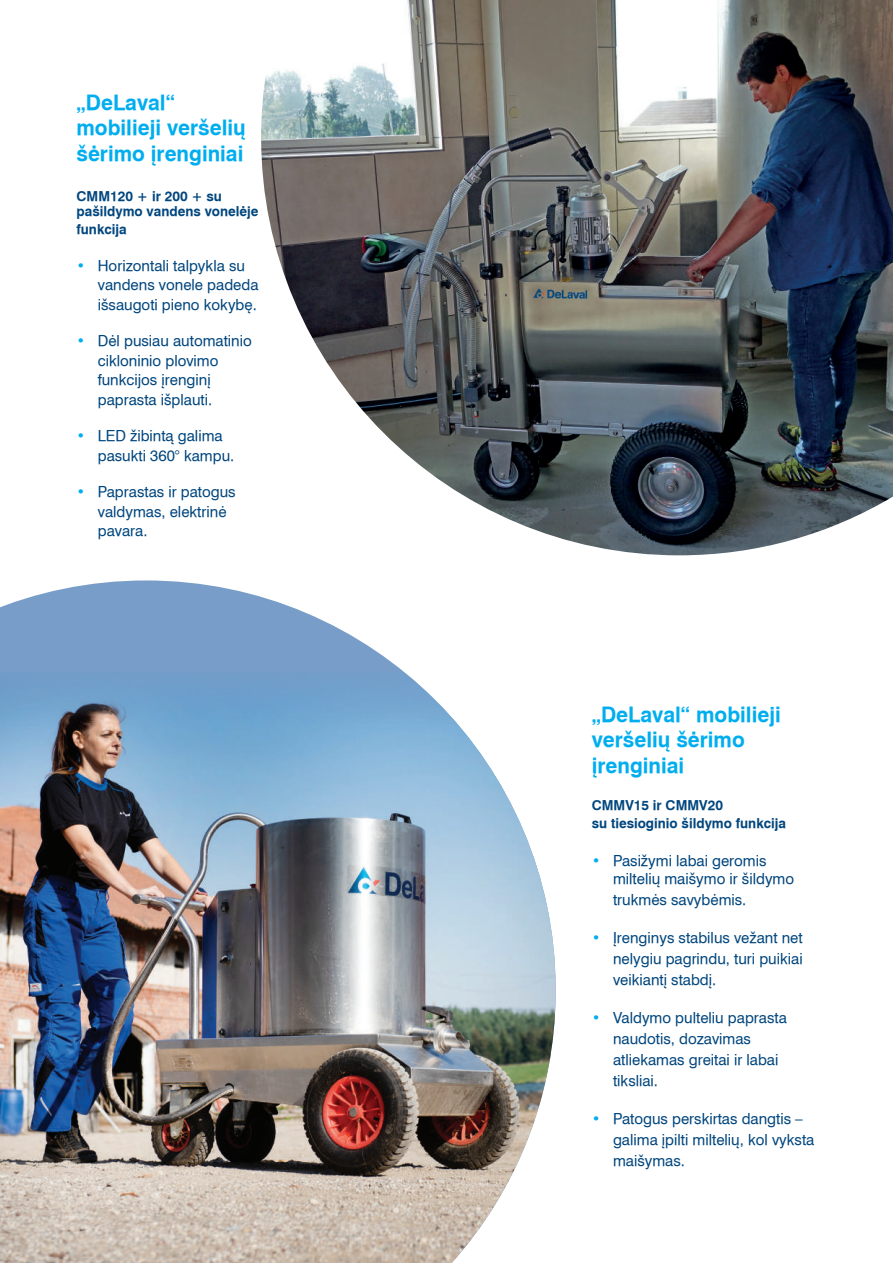
<style>
.page{position:relative;width:893px;height:1263px;background:#fff}
.page>*{position:absolute;margin:0;border:0;box-sizing:border-box;transform-origin:0 0}
.t1{font:21px/25.5px "Helvetica LT Bold";color:#00aeef}
.t2{font:15px/19.5px "Helvetica LT";color:#00467e}
.t3{font:13.5px/18px "Helvetica LT Bold";color:#00467e}
.s1{color:#00aeef}
</style>
<div class="page">
<img style="left:261px;top:0;width:632px;height:555px">
<svg style="left:0;top:580px;width:404px;height:92px;fill:#789dc9"></svg>
<img style="left:0;top:672px;width:556px;height:591px">
<h1 class="t1" style="left:77px;top:89px;width:171px">„DeLaval“ mobilieji veršelių šėrimo įrenginiai</h1>
<p class="t3" style="left:77px;top:189px;width:183px;line-height:15px">CMM120 + ir 200 + su pašildymo vandens vonelėje</p>
<p class="t3" style="left:77px;top:220px;width:52px">funkcija</p>
<p class="t2" style="left:98px;top:255px;width:162px;text-indent:-21px"><span class="s1">•</span> Horizontali talpykla su vandens vonele padeda išsaugoti pieno kokybę.</p>
<p class="t2" style="left:98px;top:331px;width:156px;text-indent:-21px"><span class="s1">•</span> Dėl pusiau automatinio cikloninio plovimo funkcijos įrenginį paprasta išplauti.</p>
<p class="t2" style="left:98px;top:426px;width:138px;text-indent:-21px"><span class="s1">•</span> LED žibintą galima pasukti 360° kampu.</p>
<p class="t2" style="left:98px;top:482px;width:139px;text-indent:-21px"><span class="s1">•</span> Paprastas ir patogus valdymas, elektrinė pavara.</p>
<h1 class="t1" style="left:592px;top:701px;width:191px">„DeLaval“ mobilieji veršelių šėrimo įrenginiai</h1>
<p class="t3" style="left:592px;top:796px;width:196px">CMMV15 ir CMMV20<br>su tiesioginio šildymo funkcija</p>
<p class="t2" style="left:613px;top:852px;width:183px;line-height:18px;text-indent:-21px"><span class="s1">•</span> Pasižymi labai geromis miltelių maišymo ir šildymo</p>
<p class="t2" style="left:613px;top:890px;width:135px">trukmės savybėmis.</p>
<p class="t2" style="left:613px;top:927px;width:191px;line-height:21px;text-align:justify;text-indent:-21px"><span class="s1">•</span> Įrenginys stabilus vežant net nelygiu pagrindu, turi puikiai veikiantį stabdį.</p>
<p class="t2" style="left:613px;top:1007px;width:175px;line-height:21px;text-indent:-21px"><span class="s1">•</span> Valdymo pulteliu paprasta naudotis, dozavimas atliekamas greitai ir labai tiksliai.</p>
<p class="t2" style="left:613px;top:1108px;width:203px;line-height:21px;text-indent:-21px"><span class="s1">•</span> Patogus perskirtas dangtis – galima įpilti miltelių, kol vyksta maišymas.</p>
</div>
